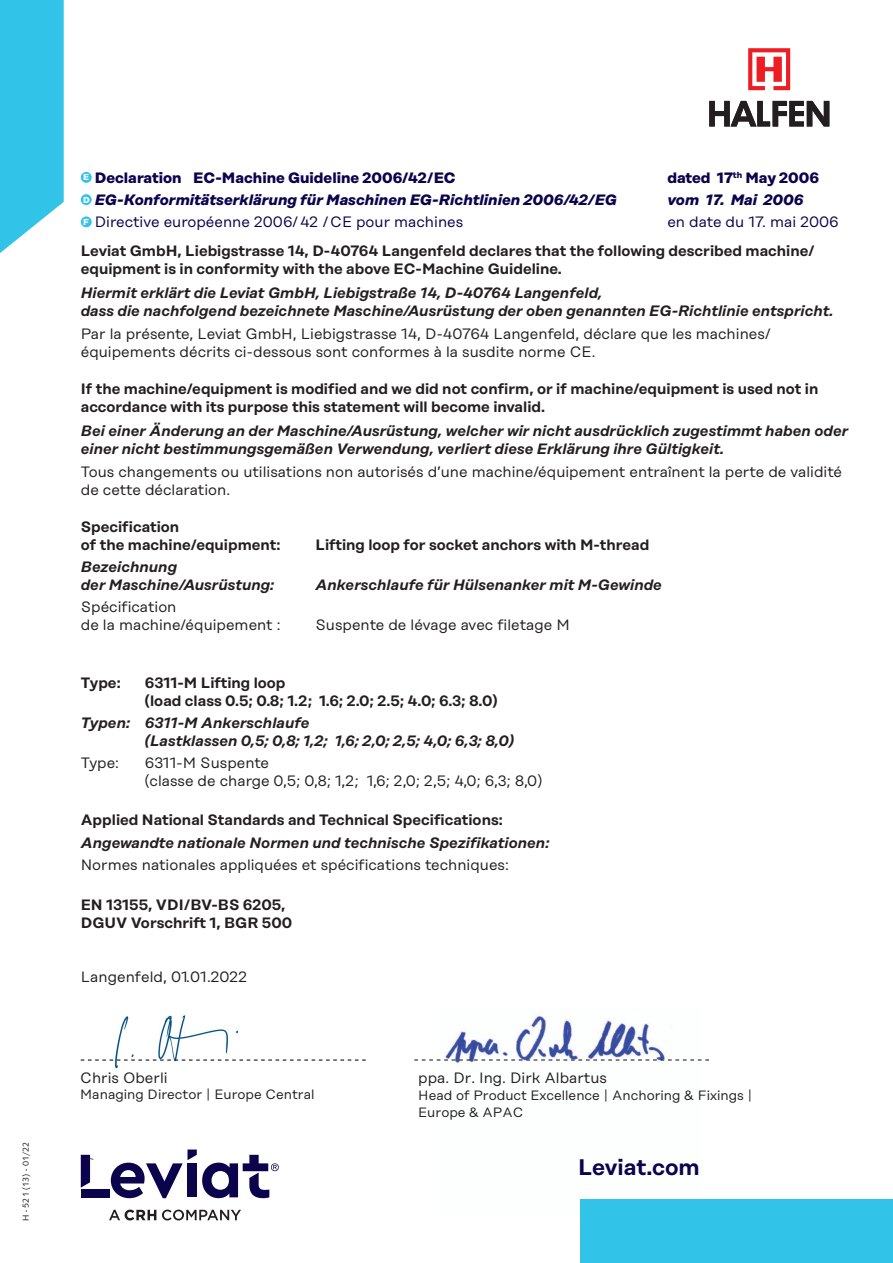
<style>
.page{position:relative;width:893px;height:1263px;background:#fff}
.page>*{position:absolute;margin:0;border:0;box-sizing:border-box;transform-origin:0 0}
.t1{font:600 22.5px "Rational Display";color:#0b034c}
.t2{font:600 15px/18px "Rational Display";color:#231f20}
.t3{font:italic 600 15px/18px "Rational Display";color:#231f20}
.t4{font:15px/18px "Rational Display";color:#231f20}
.t5{font:italic 700 15px "Rational Display";color:#0b034c}
.t6{font:15px "Rational Display";color:#0b034c}
.t7{font:700 15px "Rational Display";color:#0b034c}
.t8{font:13.5px/16.4px "Rational Display";color:#231f20}
.t9{font:9px "Syntax TOT";color:#231f20}
.t10{font:italic 9px "Syntax TOT";color:#231f20}
</style>
<div class="page">
<img style="left:440px;top:1015px;width:261px;height:48px">
<img style="left:114px;top:1015px;width:126px;height:54px">
<svg style="left:81px;top:1060px;width:285px;height:1px"></svg>
<svg style="left:414px;top:1060px;width:295px;height:1px"></svg>
<svg style="left:748px;top:48px;width:42px;height:42px"></svg>
<svg style="left:709px;top:101px;width:120px;height:26px"></svg>
<svg style="left:0;top:0;width:64px;height:253px;background:#45c8ea"></svg>
<div style="left:580px;top:1199px;width:313px;height:64px;background:#32c3e8"></div>
<svg style="left:109px;top:1209px;width:47px;height:11px"></svg>
<svg style="left:162px;top:1209px;width:79px;height:11px"></svg>
<div style="left:81px;top:1189px;width:28px;height:8px;background:#0b034c"></div>
<svg style="left:81px;top:1155px;width:9px;height:33px"></svg>
<svg style="left:111px;top:1149px;width:168px;height:49px"></svg>
<div style="left:81px;top:172px;width:11px;height:11px;background:#32c3e8;border-radius:50%"></div>
<div style="left:81px;top:194px;width:11px;height:11px;background:#32c3e8;border-radius:50%"></div>
<div style="left:81px;top:216px;width:11px;height:11px;background:#32c3e8;border-radius:50%"></div>
<p class="t9" style="left:21px;top:1221px;width:81px;rotate:-90deg">H - 521 (13) - 01/22</p>
<p class="t7" style="left:83px;top:168px;width:374px"><sup>E</sup> Declaration EC-Machine Guideline 2006/42/EC</p>
<p class="t7" style="left:667px;top:168px;width:153px">dated 17<sup>th</sup> May 2006</p>
<p class="t5" style="left:83px;top:191px;width:536px"><sup>D</sup> EG-Konformitätserklärung für Maschinen EG-Richtlinien 2006/42/EG</p>
<p class="t5" style="left:667px;top:191px;width:138px">vom 17. Mai 2006</p>
<p class="t6" style="left:83px;top:214px;width:382px"><sup>F</sup> Directive européenne 2006/ 42 / CE pour machines</p>
<p class="t6" style="left:667px;top:214px;width:173px">en date du 17. mai 2006</p>
<p class="t2" style="left:81px;top:241px;width:736px">Leviat GmbH, Liebigstrasse 14, D-40764 Langenfeld declares that the following described machine/ equipment is in conformity with the above EC-Machine Guideline.</p>
<p class="t3" style="left:81px;top:283px;width:754px">Hiermit erklärt die Leviat GmbH, Liebigstraße 14, D-40764 Langenfeld,<br>dass die nachfolgend bezeichnete Maschine/Ausrüstung der oben genannten EG-Richtlinie entspricht.</p>
<p class="t4" style="left:81px;top:325px;width:692px">Par la présente, Leviat GmbH, Liebigstrasse 14, D-40764 Langenfeld, déclare que les machines/ équipements décrits ci-dessous sont conformes à la susdite norme CE.</p>
<p class="t2" style="left:81px;top:379px;width:739px">If the machine/equipment is modified and we did not confirm, or if machine/equipment is used not in accordance with its purpose this statement will become invalid.</p>
<p class="t3" style="left:81px;top:421px;width:769px">Bei einer Änderung an der Maschine/Ausrüstung, welcher wir nicht ausdrücklich zugestimmt haben oder einer nicht bestimmungsgemäßen Verwendung, verliert diese Erklärung ihre Gültigkeit.</p>
<p class="t4" style="left:81px;top:463px;width:763px">Tous changements ou utilisations non autorisés d’une machine/équipement entraînent la perte de validité de cette déclaration.</p>
<p class="t2" style="left:81px;top:517px;width:201px">Specification<br>of the machine/equipment:</p>
<p class="t3" style="left:81px;top:558px;width:195px">Bezeichnung<br>der Maschine/Ausrüstung:</p>
<p class="t4" style="left:81px;top:598px;width:201px">Spécification<br>de la machine/équipement :</p>
<p class="t2" style="left:315px;top:535px;width:335px">Lifting loop for socket anchors with M-thread</p>
<p class="t3" style="left:315px;top:576px;width:348px">Ankerschlaufe für Hülsenanker mit M-Gewinde</p>
<p class="t4" style="left:315px;top:616px;width:256px">Suspente de lévage avec filetage M</p>
<p class="t2" style="left:81px;top:673px;width:41px">Type:</p>
<p class="t3" style="left:81px;top:713px;width:51px">Typen:</p>
<p class="t4" style="left:81px;top:754px;width:40px">Type:</p>
<p class="t2" style="left:145px;top:673px;width:354px">6311-M Lifting loop<br>(load class 0.5; 0.8; 1.2; 1.6; 2.0; 2.5; 4.0; 6.3; 8.0)</p>
<p class="t3" style="left:145px;top:713px;width:371px">6311-M Ankerschlaufe<br>(Lastklassen 0,5; 0,8; 1,2; 1,6; 2,0; 2,5; 4,0; 6,3; 8,0)</p>
<p class="t4" style="left:145px;top:754px;width:399px">6311-M Suspente<br>(classe de charge 0,5; 0,8; 1,2; 1,6; 2,0; 2,5; 4,0; 6,3; 8,0)</p>
<p class="t2" style="left:81px;top:811px;width:423px">Applied National Standards and Technical Specifications:</p>
<p class="t3" style="left:81px;top:833px;width:470px">Angewandte nationale Normen und technische Spezifikationen:</p>
<p class="t4" style="left:81px;top:855px;width:430px">Normes nationales appliquées et spécifications techniques:</p>
<p class="t2" style="left:81px;top:896px;width:213px">EN 13155, VDI/BV-BS 6205,<br>DGUV Vorschrift 1, BGR 500</p>
<p class="t4" style="left:81px;top:967px;width:168px">Langenfeld, 01.01.2022</p>
<p class="t4" style="left:80px;top:1068px;width:89px">Chris Oberli</p>
<p class="t8" style="left:80px;top:1086px;width:236px">Managing Director | Europe Central</p>
<p class="t10" style="left:85px;top:1162px;width:6px;rotate:-90deg">1</p>
<p class="t4" style="left:418px;top:1069px;width:190px">ppa. Dr. Ing. Dirk Albartus</p>
<p class="t8" style="left:418px;top:1087px;width:336px">Head of Product Excellence | Anchoring &amp; Fixings |<br>Europe &amp; APAC</p>
<h1 class="t1" style="left:578px;top:1154px;width:123px">Leviat.com</h1>
</div>
